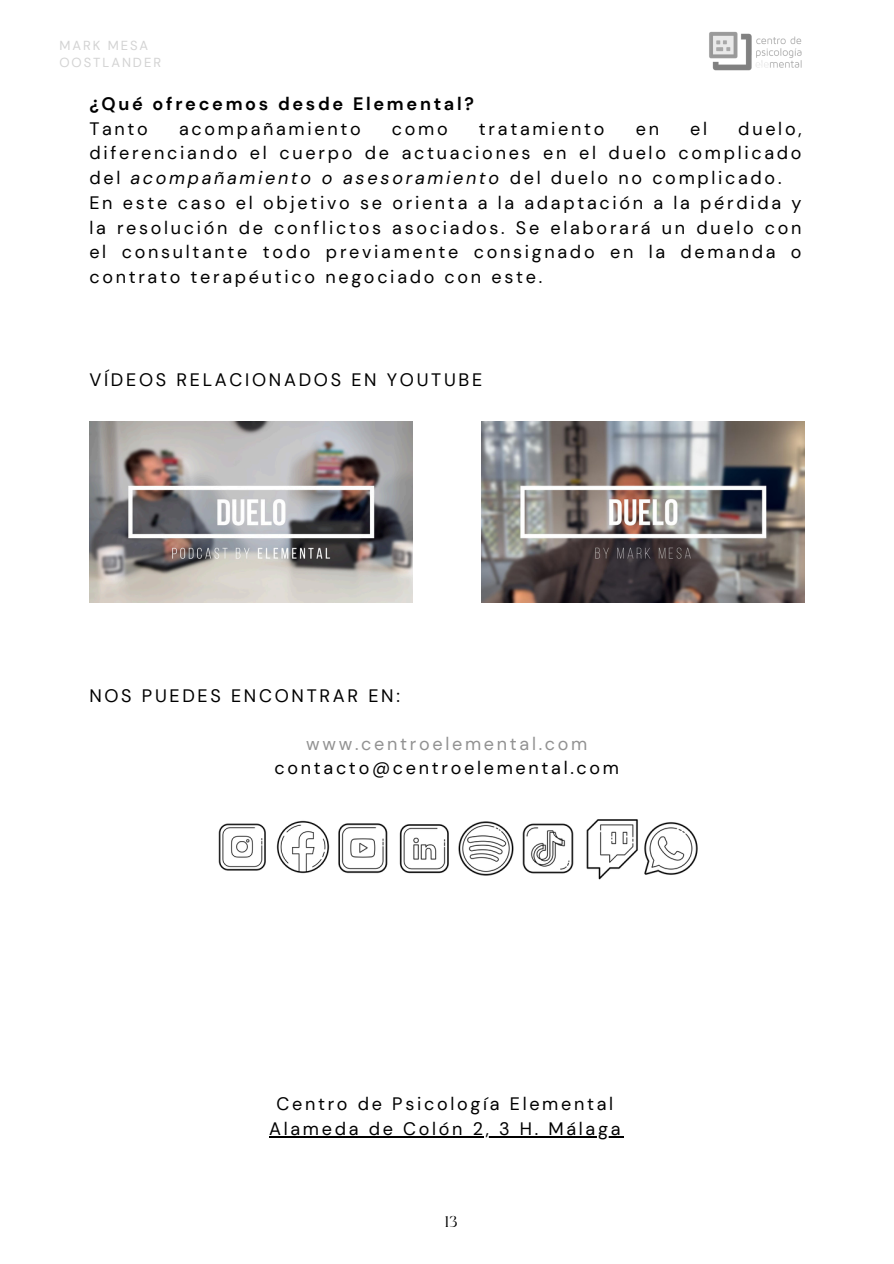
<style>
.page{position:relative;width:894px;height:1264px;background:#fff}
.page>*{position:absolute;margin:0;border:0;box-sizing:border-box;transform-origin:0 0}
.t1{font:22.5px "Frunchy Serif";color:#000}
.t2{font:18px/24.8px "DM Sans";letter-spacing:.15em;color:#000}
.t3{font:700 18px/24.8px "DM Sans";letter-spacing:.15em;color:#000}
.t4{font:18px "DM Sans";letter-spacing:.15em;color:#929292}
.t5{font:13.05px/17.4px "DM Sans";letter-spacing:.15em;color:#d3d3d3}
.s1{font-weight:400}
.s2{font-style:italic}
</style>
<div class="page">
<img style="left:709px;top:31px;width:93px;height:40px">
<img style="left:89px;top:421px;width:323px;height:181px">
<img style="left:481px;top:421px;width:323px;height:181px">
<img style="left:218px;top:823px;width:48px;height:48px">
<img style="left:276px;top:820px;width:49px;height:54px">
<img style="left:325px;top:823px;width:62px;height:51px">
<img style="left:387px;top:824px;width:61px;height:50px">
<img style="left:448px;top:821px;width:62px;height:55px">
<img style="left:510px;top:823px;width:64px;height:51px">
<img style="left:586px;top:819px;width:47px;height:61px">
<hr style="left:269px;top:1136px;width:354px;height:1px;background:#000">
<img style="left:633px;top:819px;width:65px;height:56px">
<p class="t5" style="left:59px;top:37px;width:103px">MARK MESA<br>OOSTLANDER</p>
<p class="t3" style="left:89px;top:91px;width:386px">¿Qué ofrecemos desde Elemental?<br><span class="s1">Tanto</span></p>
<p class="t2" style="left:89px;top:116px;width:713px;text-indent:648px">duelo, diferenciando el cuerpo de actuaciones en el duelo complicado del <span class="s2">acompañamiento o asesoramiento</span> del duelo no complicado.<br>En este caso el objetivo se orienta a la adaptación a la pérdida y la resolución de conflictos asociados. Se elaborará un duelo con el consultante todo previamente consignado en la demanda o contrato terapéutico negociado con este.</p>
<p class="t2" style="left:179px;top:116px;width:183px">acompañamiento</p>
<p class="t2" style="left:392px;top:116px;width:57px">como</p>
<p class="t2" style="left:479px;top:116px;width:127px">tratamiento</p>
<p class="t2" style="left:635px;top:116px;width:25px">en</p>
<p class="t2" style="left:690px;top:116px;width:18px">el</p>
<p class="t2" style="left:89px;top:367px;width:394px">VÍDEOS RELACIONADOS EN YOUTUBE</p>
<p class="t2" style="left:89px;top:683px;width:312px">NOS PUEDES ENCONTRAR EN:</p>
<p class="t4" style="left:306px;top:731px;width:282px">www.centroelemental.com</p>
<p class="t2" style="left:274px;top:756px;width:346px">contacto@centroelemental.com</p>
<p class="t2" style="left:276px;top:1091px;width:338px">Centro de Psicología Elemental</p>
<h2 class="t2" style="left:269px;top:1116px;width:353px">Alameda de Colón 2, 3 H. Málaga</h2>
<p class="t1" style="left:444px;top:1211px;width:14px">13</p>
</div>
